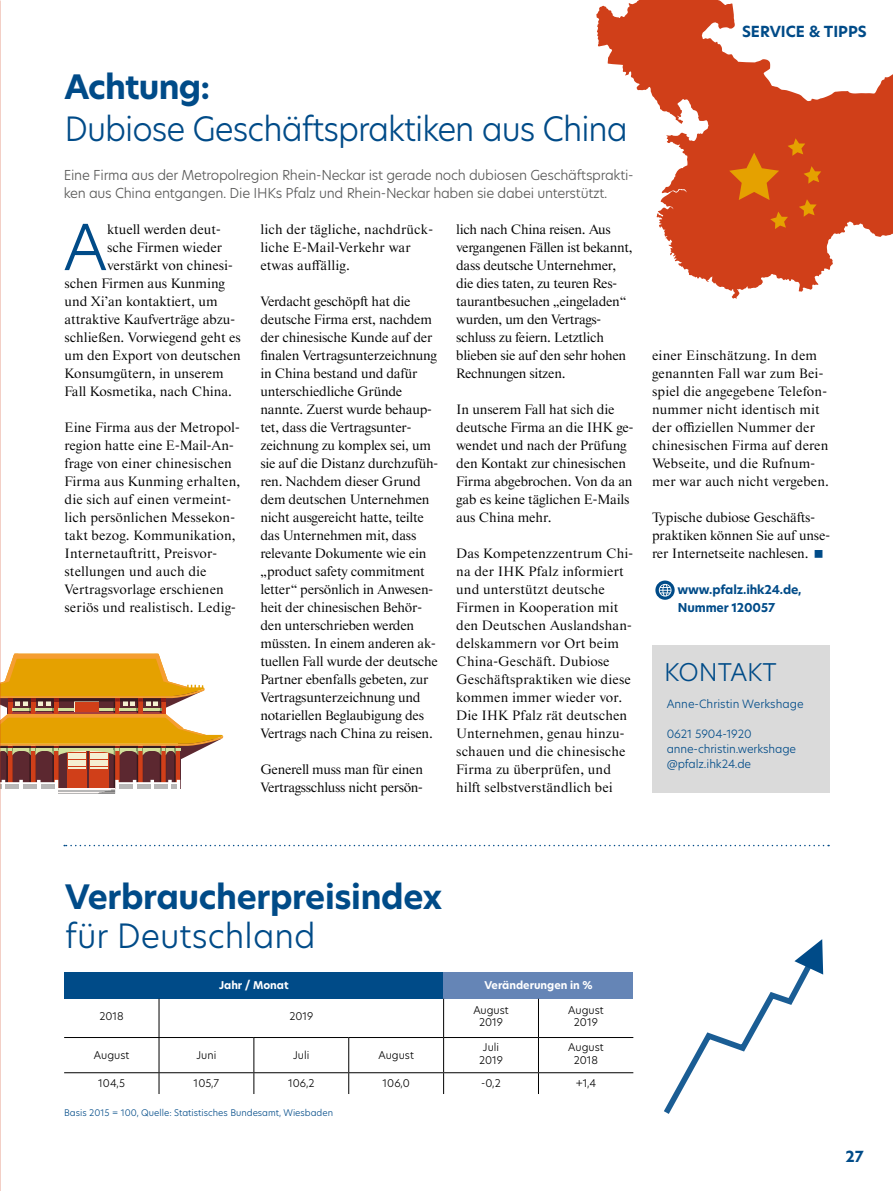
<style>
.page{position:relative;width:893px;height:1191px;background:#fff}
.page>*{position:absolute;margin:0;border:0;box-sizing:border-box;transform-origin:0 0}
.t1{font:300 62.25px "Hero New";color:#004b88}
.t2{font:300 33px "Hero New";letter-spacing:-.03em;color:#004b88}
.t3{font:700 33px "Hero New";letter-spacing:-.01em;color:#004b88}
.t4{font:300 33px "Hero New";color:#004b88}
.t5{font:300 24px "Hero New";color:#004b88}
.t6{font:700 15px "Hero New";color:#004b88}
.t7{font:13.8px/18px "Starling";letter-spacing:-.01em;color:#000}
.t8{font:13.8px/18px "Starling";letter-spacing:.01em;color:#000}
.t9{font:300 13.5px/18px "Hero New";letter-spacing:-.02em;color:#575756}
.t10{font:700 12px/18px "Hero New";letter-spacing:-.01em;color:#004b88}
.t11{font:300 11.25px/15px "Hero New";letter-spacing:-.01em;color:#004b88}
.t12{font:300 10.5px/12.6px "Hero New";color:#000;text-align:center}
.t13{font:700 10.5px "Hero New";color:#fff}
.t14{font:300 9px "Hero New";color:#004b88}
</style>
<div class="page">
<svg style="left:0;top:653px;width:224px;height:141px"></svg>
<svg style="left:655px;top:580px;width:20px;height:20px"></svg>
<svg style="left:659px;top:584px;width:12px;height:12px"></svg>
<div style="left:652px;top:645px;width:178px;height:147px;background:#dadada"></div>
<div style="left:64px;top:972px;width:380px;height:26px;background:#004b88"></div>
<div style="left:444px;top:972px;width:189px;height:26px;background:#6585b6"></div>
<hr style="left:159px;top:998px;width:1px;height:39px;background:#000">
<hr style="left:443px;top:998px;width:1px;height:39px;background:#000">
<hr style="left:538px;top:998px;width:1px;height:39px;background:#000">
<hr style="left:64px;top:1037px;width:95px;height:1px;background:#000">
<hr style="left:159px;top:1037px;width:95px;height:1px;background:#000">
<hr style="left:159px;top:1038px;width:1px;height:34px;background:#000">
<hr style="left:254px;top:1037px;width:95px;height:1px;background:#000">
<hr style="left:253px;top:1038px;width:1px;height:34px;background:#000">
<hr style="left:349px;top:1037px;width:95px;height:1px;background:#000">
<hr style="left:348px;top:1038px;width:1px;height:34px;background:#000">
<hr style="left:444px;top:1037px;width:94px;height:1px;background:#000">
<hr style="left:443px;top:1038px;width:1px;height:34px;background:#000">
<hr style="left:538px;top:1037px;width:95px;height:1px;background:#000">
<hr style="left:538px;top:1038px;width:1px;height:34px;background:#000">
<hr style="left:64px;top:1072px;width:95px;height:1px;background:#000">
<hr style="left:159px;top:1072px;width:95px;height:1px;background:#000">
<svg style="left:159px;top:1073px;width:1px;height:21px"></svg>
<hr style="left:254px;top:1072px;width:95px;height:1px;background:#000">
<svg style="left:253px;top:1073px;width:1px;height:21px"></svg>
<hr style="left:349px;top:1072px;width:95px;height:1px;background:#000">
<svg style="left:348px;top:1073px;width:1px;height:21px"></svg>
<hr style="left:444px;top:1072px;width:94px;height:1px;background:#000">
<svg style="left:443px;top:1073px;width:1px;height:21px"></svg>
<hr style="left:538px;top:1072px;width:95px;height:1px;background:#000">
<svg style="left:538px;top:1073px;width:1px;height:21px"></svg>
<svg style="left:664px;top:939px;width:159px;height:175px"></svg>
<svg style="left:64px;top:844px;width:765px;height:2px"></svg>
<svg style="left:596px;top:0;width:297px;height:299px;fill:#d03f19"></svg>
<svg style="left:729px;top:153px;width:50px;height:47px;background:#d8690e"></svg>
<svg style="left:788px;top:138px;width:17px;height:18px"></svg>
<svg style="left:804px;top:166px;width:17px;height:18px"></svg>
<svg style="left:799px;top:199px;width:18px;height:18px"></svg>
<svg style="left:770px;top:212px;width:18px;height:17px"></svg>
<h2 class="t3" style="left:65px;top:64px;width:147px">Achtung:</h2>
<h2 class="t2" style="left:65px;top:106px;width:565px">Dubiose Geschäftspraktiken aus China</h2>
<p class="t9" style="left:64px;top:166px;width:571px">Eine Firma aus der Metropolregion Rhein-Neckar ist gerade noch dubiosen Geschäftsprakti&shy;ken aus China entgangen. Die IHKs Pfalz und Rhein-Neckar haben sie dabei unterstützt.</p>
<h1 class="t1" style="left:64px;top:205px;width:45px">A</h1>
<p class="t7" style="left:107px;top:221px;width:115px">ktuell werden deut-</p>
<p class="t7" style="left:107px;top:239px;width:117px">sche Firmen wieder</p>
<p class="t7" style="left:107px;top:257px;width:127px">verstärkt von chinesi-</p>
<p class="t7" style="left:65px;top:275px;width:162px">schen Firmen aus Kunming</p>
<p class="t7" style="left:65px;top:293px;width:155px">und Xi’an kontaktiert, um</p>
<p class="t7" style="left:65px;top:311px;width:172px">attraktive Kaufverträge abzu-</p>
<p class="t7" style="left:65px;top:329px;width:178px">schließen. Vorwiegend geht es</p>
<p class="t7" style="left:65px;top:347px;width:178px">um den Export von deutschen</p>
<p class="t7" style="left:65px;top:365px;width:161px">Konsumgütern, in unserem</p>
<p class="t7" style="left:65px;top:383px;width:169px">Fall Kosmetika, nach China.</p>
<p class="t8" style="left:65px;top:419px;width:177px">Eine Firma aus der Metropol&shy;region hatte eine E-Mail-An&shy;frage von einer chinesischen<br>Firma aus Kunming erhalten, die sich auf einen vermeint&shy;lich persönlichen Messekon&shy;takt bezog. Kommunikation,<br>Internetauftritt, Preisvor&shy;stellungen und auch die<br>Vertragsvorlage erschienen seriös und realistisch. Ledig-</p>
<p class="t8" style="left:260px;top:221px;width:174px">lich der tägliche, nachdrück&shy;liche E-Mail-Verkehr war etwas auffällig.</p>
<p class="t7" style="left:260px;top:293px;width:179px">Verdacht geschöpft hat die deutsche Firma erst, nachdem der chinesische Kunde auf der finalen Vertragsunterzeichnung in China bestand und dafür unterschiedliche Gründe nannte. Zuerst wurde behaup&shy;tet, dass die Vertragsunter&shy;zeichnung zu komplex sei, um sie auf die Distanz durchzufüh&shy;ren. Nachdem dieser Grund dem deutschen Unternehmen nicht ausgereicht hatte, teilte das Unternehmen mit, dass relevante Dokumente wie ein „product safety commitment letter“ persönlich in Anwesen&shy;heit der chinesischen Behör&shy;den unterschrieben werden müssten. In einem anderen ak&shy;tuellen Fall wurde der deutsche<br>Partner ebenfalls gebeten, zur<br>Vertragsunterzeichnung und notariellen Beglaubigung des<br>Vertrags nach China zu reisen.</p>
<p class="t7" style="left:260px;top:761px;width:164px">Generell muss man für einen<br>Vertragsschluss nicht persön-</p>
<p class="t7" style="left:456px;top:221px;width:178px">lich nach China reisen. Aus vergangenen Fällen ist bekannt, dass deutsche Unternehmer, die dies taten, zu teuren Res&shy;taurantbesuchen „eingeladen“ wurden, um den Vertrags&shy;schluss zu feiern. Letztlich blieben sie auf den sehr hohen<br>Rechnungen sitzen.</p>
<p class="t7" style="left:456px;top:401px;width:179px">In unserem Fall hat sich die deutsche Firma an die IHK ge&shy;wendet und nach der Prüfung den Kontakt zur chinesischen<br>Firma abgebrochen. Von da an gab es keine täglichen E-Mails aus China mehr.</p>
<p class="t8" style="left:456px;top:545px;width:178px">Das Kompetenzzentrum Chi&shy;na der IHK Pfalz informiert und unterstützt deutsche<br>Firmen in Kooperation mit den Deutschen Auslandshan&shy;delskammern vor Ort beim<br>China-Geschäft. Dubiose<br>Geschäftspraktiken wie diese kommen immer wieder vor.<br>Die IHK Pfalz rät deutschen<br>Unternehmen, genau hinzu&shy;schauen und die chinesische<br>Firma zu überprüfen, und hilft selbstverständlich bei</p>
<p class="t6" style="left:742px;top:21px;width:126px">SERVICE &amp; TIPPS</p>
<p class="t8" style="left:652px;top:347px;width:178px">einer Einschätzung. In dem genannten Fall war zum Bei&shy;spiel die angegebene Telefon&shy;nummer nicht identisch mit der offiziellen Nummer der chinesischen Firma auf deren<br>Webseite, und die Rufnum&shy;mer war auch nicht vergeben.</p>
<p class="t7" style="left:652px;top:509px;width:179px">Typische dubiose Geschäfts&shy;praktiken können Sie auf unse&shy;rer Internetseite nachlesen.</p>
<p class="t10" style="left:677px;top:581px;width:126px">www.pfalz.ihk24.de,<br>Nummer 120057</p>
<h3 class="t5" style="left:664px;top:655px;width:114px">KONTAKT</h3>
<p class="t11" style="left:667px;top:696px;width:138px">Anne-Christin Werkshage</p>
<p class="t11" style="left:667px;top:726px;width:131px">0621 5904-1920 anne-christin.werkshage @pfalz.ihk24.de</p>
<h2 class="t3" style="left:65px;top:874px;width:378px">Verbraucherpreisindex</h2>
<h2 class="t4" style="left:65px;top:913px;width:252px">für Deutschland</h2>
<p class="t13" style="left:219px;top:977px;width:71px">Jahr / Monat</p>
<p class="t13" style="left:484px;top:977px;width:110px">Veränderungen in %</p>
<p class="t12" style="left:99px;top:1009px;width:26px">2018</p>
<p class="t12" style="left:289px;top:1009px;width:25px">2019</p>
<p class="t12" style="left:473px;top:1003px;width:37px">August<br>2019</p>
<p class="t12" style="left:568px;top:1003px;width:37px">August<br>2019</p>
<p class="t12" style="left:94px;top:1048px;width:37px">August</p>
<p class="t12" style="left:196px;top:1048px;width:21px">Juni</p>
<p class="t12" style="left:293px;top:1048px;width:18px">Juli</p>
<p class="t12" style="left:378px;top:1048px;width:37px">August</p>
<p class="t12" style="left:479px;top:1040px;width:25px">Juli<br>2019</p>
<p class="t12" style="left:568px;top:1040px;width:37px">August<br>2018</p>
<p class="t12" style="left:98px;top:1076px;width:28px">104,5</p>
<p class="t12" style="left:194px;top:1076px;width:27px">105,7</p>
<p class="t12" style="left:288px;top:1076px;width:28px">106,2</p>
<p class="t12" style="left:383px;top:1076px;width:29px">106,0</p>
<p class="t12" style="left:481px;top:1076px;width:21px">-0,2</p>
<p class="t12" style="left:576px;top:1076px;width:22px">+1,4</p>
<p class="t14" style="left:64px;top:1107px;width:270px">Basis 2015 = 100, Quelle: Statistisches Bundesamt, Wiesbaden</p>
<p class="t6" style="left:845px;top:1145px;width:20px">27</p>
</div>
